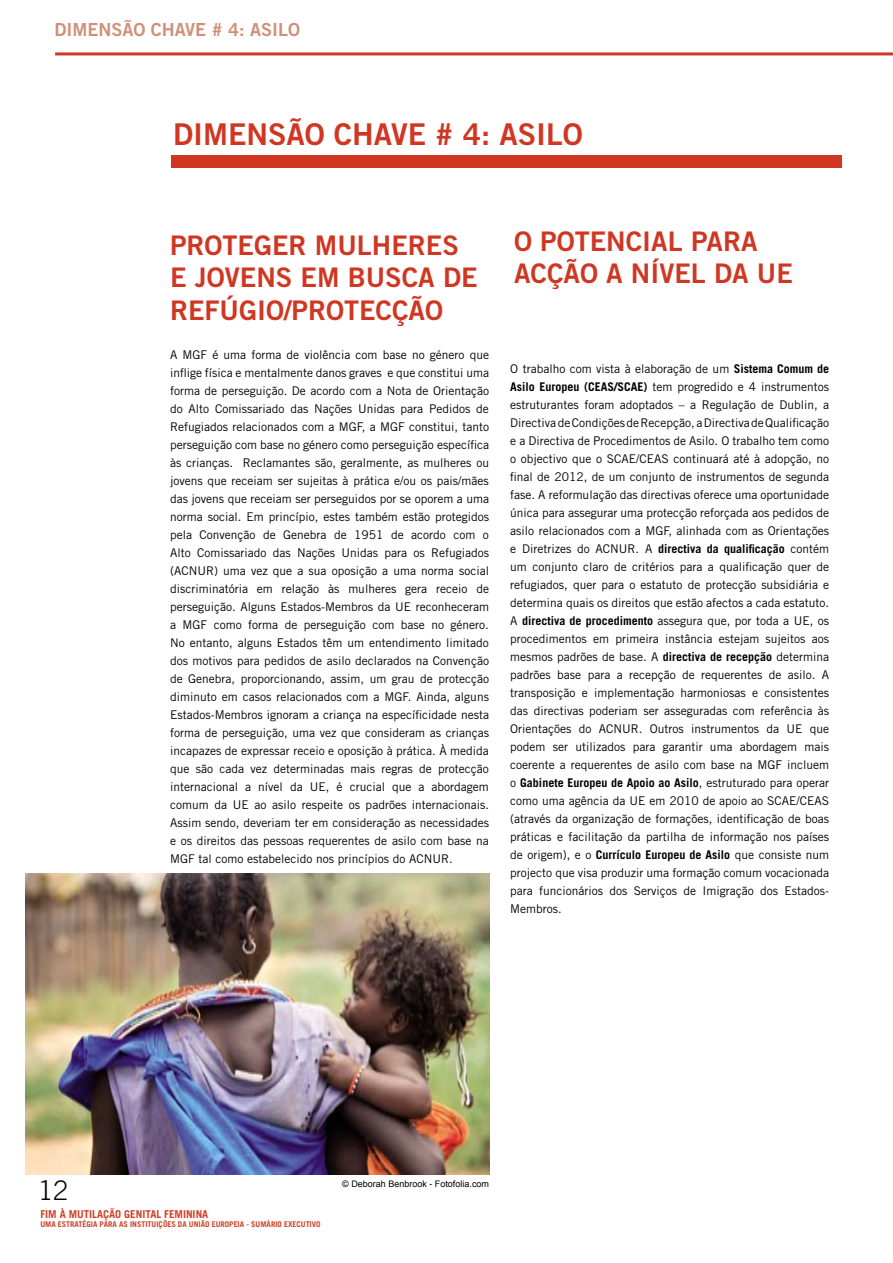
<style>
.page{position:relative;width:893px;height:1263px;background:#fff}
.page>*{position:absolute;margin:0;border:0;box-sizing:border-box;transform-origin:0 0}
.t1{font:30px "Trade Gothic LT Std Bd 2";color:#d03723}
.t2{font:27px/32.4px "Trade Gothic LT Std Bd 2";color:#d03723}
.t3{font:300 27px "Trade Gothic LT Std";color:#000}
.t4{font:18px "Trade Gothic LT Std Bd 2";color:#cf907a}
.t5{font:12px/18px "Trade Gothic LT Std";color:#000;text-align:justify}
.t6{font:700 10.8px "Trade Gothic LT Std";color:#cf4025}
.t7{font:9px "Arial";color:#000}
.t8{font:700 7.95px "Trade Gothic LT Std";color:#cf4025}
.s1{font-weight:700}
</style>
<div class="page">
<hr style="left:55px;top:52px;width:838px;height:3px;background:#d03723">
<div style="left:172px;top:155px;width:670px;height:13px;background:#d03723"></div>
<img style="left:26px;top:874px;width:463px;height:301px">
<h3 class="t4" style="left:54px;top:18px;width:247px">DIMENSÃO CHAVE # 4: ASILO</h3>
<h1 class="t1" style="left:173px;top:115px;width:411px">DIMENSÃO CHAVE # 4: ASILO</h1>
<h2 class="t2" style="left:170px;top:229px;width:309px">PROTEGER MULHERES<br>E JOVENS EM BUSCA DE<br>REFÚGIO/PROTECÇÃO</h2>
<p class="t5" style="left:170px;top:346px;width:320px">A MGF é uma forma de violência com base no género que inflige física e mentalmente danos graves e que constitui uma forma de perseguição. De acordo com a Nota de Orientação do Alto Comissariado das Nações Unidas para Pedidos de Refugiados relacionados com a MGF, a MGF constitui, tanto perseguição com base no género como perseguição específica às crianças. Reclamantes são, geralmente, as mulheres ou jovens que receiam ser sujeitas à prática e/ou os pais/mães das jovens que receiam ser perseguidos por se oporem a uma norma social. Em princípio, estes também estão protegidos pela Convenção de Genebra de 1951 de acordo com o Alto Comissariado das Nações Unidas para os Refugiados (ACNUR) uma vez que a sua oposição a uma norma social discriminatória em relação às mulheres gera receio de perseguição. Alguns Estados-Membros da UE reconheceram a MGF como forma de perseguição com base no género.<br>No entanto, alguns Estados têm um entendimento limitado dos motivos para pedidos de asilo declarados na Convenção de Genebra, proporcionando, assim, um grau de protecção diminuto em casos relacionados com a MGF. Ainda, alguns Estados-Membros ignoram a criança na específicidade nesta forma de perseguição, uma vez que consideram as crianças incapazes de expressar receio e oposição à prática. À medida que são cada vez determinadas mais regras de protecção internacional a nível da UE, é crucial que a abordagem comum da UE ao asilo respeite os padrões internacionais.<br>Assim sendo, deveriam ter em consideração as necessidades e os direitos das pessoas requerentes de asilo com base na MGF tal como estabelecido nos princípios do ACNUR.</p>
<h2 class="t2" style="left:514px;top:224px;width:280px">O POTENCIAL PARA<br>ACÇÃO A NÍVEL DA UE</h2>
<p class="t5" style="left:510px;top:359px;width:320px">O trabalho com vista à elaboração de um <span class="s1">Sistema Comum de Asilo Europeu (CEAS/SCAE)</span> tem progredido e 4 instrumentos estruturantes foram adoptados – a Regulação de Dublin, a Directiva de Condições de Recepção, a Directiva de Qualificação e a Directiva de Procedimentos de Asilo. O trabalho tem como o objectivo que o SCAE/CEAS continuará até à adopção, no final de 2012, de um conjunto de instrumentos de segunda fase. A reformulação das directivas oferece uma oportunidade única para assegurar uma protecção reforçada aos pedidos de asilo relacionados com a MGF, alinhada com as Orientações e Diretrizes do ACNUR. A <span class="s1">directiva da qualificação</span> contém um conjunto claro de critérios para a qualificação quer de refugiados, quer para o estatuto de protecção subsidiária e determina quais os direitos que estão afectos a cada estatuto.<br>A <span class="s1">directiva de procedimento</span> assegura que, por toda a UE, os procedimentos em primeira instância estejam sujeitos aos mesmos padrões de base. A <span class="s1">directiva de recepção</span> determina padrões base para a recepção de requerentes de asilo. A transposição e implementação harmoniosas e consistentes das directivas poderiam ser asseguradas com referência às Orientações do ACNUR. Outros instrumentos da UE que podem ser utilizados para garantir uma abordagem mais coerente a requerentes de asilo com base na MGF incluem o <span class="s1">Gabinete Europeu de Apoio ao Asilo</span>, estruturado para operar como uma agência da UE em 2010 de apoio ao SCAE/CEAS (através da organização de formações, identificação de boas práticas e facilitação da partilha de informação nos países de origem), e o <span class="s1">Currículo Europeu de Asilo</span> que consiste num projecto que visa produzir uma formação comum vocacionada para funcionários dos Serviços de Imigração dos Estados-Membros.</p>
<h2 class="t3" style="left:38px;top:1174px;width:32px">12</h2>
<p class="t7" style="left:342px;top:1178px;width:148px">© Deborah Benbrook - Fotofolia.com</p>
<p class="t6" style="left:40px;top:1207px;width:169px">FIM À MUTILAÇÃO GENITAL FEMININA</p>
<p class="t8" style="left:40px;top:1219px;width:282px">UMA ESTRATÉGIA PARA AS INSTITUIÇÕES DA UNIÃO EUROPEIA - SUMÀRIO EXECUTIVO</p>
</div>
